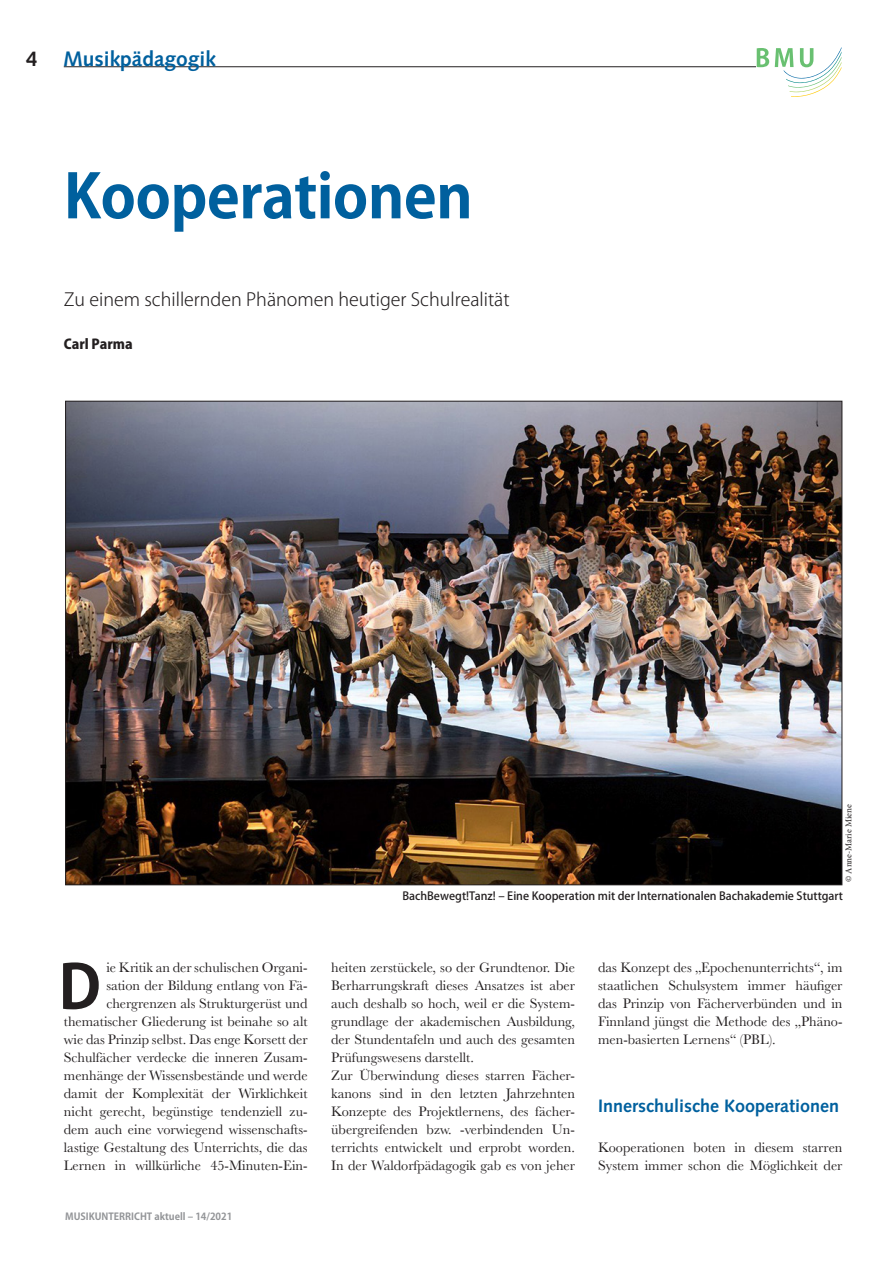
<style>
.page{position:relative;width:893px;height:1263px;background:#fff}
.page>*{position:absolute;margin:0;border:0;box-sizing:border-box;transform-origin:0 0}
.t1{font:700 60px "Koz Go Pro";letter-spacing:-.01em;color:#00609e}
.MU_aktuell_Head_1{font:700 60px "Koz Go Pro";color:#231f20}
.t2{font:700 21px "Syntax";color:#00609e}
.t3{font:700 21px "Syntax";color:#231f20}
.MU_aktuell_Unterttit{font:300 18px "Koz Go Pro";color:#231f20}
.MU_aktuell_Fließ_A{font:700 18px "Syntax";color:#00609e}
.MU_aktuell_Fließ_A-2{font:14.25px/18px "Baskerville";color:#231f20;text-align:justify}
.t4{font:800 13.5px "Koz Go Pro";color:#231f20}
.t5{font:500 11.25px "Koz Go Pro";color:#231f20}
.t6{font:700 9.75px "Koz Go Pro";color:#939598}
.t7{font:9px "Minion Pro";letter-spacing:-.005em;color:#231f20}
</style>
<div class="page">
<hr style="left:64px;top:66px;width:692px;height:1px;background:#231f20">
<svg style="left:757px;top:48px;width:12px;height:19px"></svg>
<svg style="left:775px;top:48px;width:66px;height:49px"></svg>
<img style="left:67px;top:403px;width:773px;height:480px">
<h2 class="t3" style="left:26px;top:47px;width:13px">4</h2>
<p class="t2" style="left:63px;top:47px;width:154px">Musikpädagogik</p>
<p class="t1" style="left:64px;top:158px;width:410px">Kooperationen</p>
<p class="MU_aktuell_Unterttit" style="left:64px;top:288px;width:447px">Zu einem schillernden Phänomen heutiger Schulrealität</p>
<p class="t4" style="left:64px;top:335px;width:70px">Carl Parma</p>
<p class="t7" style="left:842px;top:882px;width:79px;rotate:-90deg">© Anne-Marie Miene</p>
<p class="t5" style="left:402px;top:889px;width:442px">BachBewegt!Tanz! – Eine Kooperation mit der Internationalen Bachakademie Stuttgart</p>
<p class="MU_aktuell_Head_1" style="left:59px;top:948px;width:44px">D</p>
<p class="MU_aktuell_Fließ_A-2" style="left:64px;top:959px;width:245px;text-align:right">ie Kritik an der schulischen Organi-<br>sation der Bildung entlang von Fä&shy;chergrenzen als Strukturgerüst und thematischer Gliederung ist beinahe so alt wie das Prinzip selbst. Das enge Korsett der Schulfächer verdecke die inneren Zusam&shy;menhänge der Wissensbestände und werde damit der Komplexität der Wirklichkeit nicht gerecht, begünstige tendenziell zu&shy;dem auch eine vorwiegend wissenschafts&shy;lastige Gestaltung des Unterrichts, die das Lernen in willkürliche 45-Minuten-Ein-</p>
<p class="MU_aktuell_Fließ_A-2" style="left:331px;top:959px;width:245px">heiten zerstückele, so der Grundtenor. Die Berharrungskraft dieses Ansatzes ist aber auch deshalb so hoch, weil er die System&shy;grundlage der akademischen Ausbildung, der Stundentafeln und auch des gesamten Prüfungswesens darstellt.</p>
<p class="MU_aktuell_Fließ_A-2" style="left:331px;top:1067px;width:245px">Zur Überwindung dieses starren Fächer&shy;kanons sind in den letzten Jahrzehnten Konzepte des Projektlernens, des fächer&shy;übergreifenden bzw. -verbindenden Un&shy;terrichts entwickelt und erprobt worden.<br>In der Waldorfpädagogik gab es von jeher</p>
<p class="t6" style="left:65px;top:1210px;width:169px">MUSIKUNTERRICHT aktuell – 14/2021</p>
<p class="MU_aktuell_Fließ_A-2" style="left:598px;top:959px;width:246px">das Konzept des „Epochenunterrichts“, im staatlichen Schulsystem immer häufiger das Prinzip von Fächerverbünden und in Finnland jüngst die Methode des „Phäno&shy;men-basierten Lernens“ (PBL).</p>
<p class="MU_aktuell_Fließ_A" style="left:598px;top:1095px;width:243px">Innerschulische Kooperationen</p>
<p class="MU_aktuell_Fließ_A-2" style="left:598px;top:1139px;width:246px">Kooperationen boten in diesem starren<br>System immer schon die Möglichkeit der</p>
</div>
